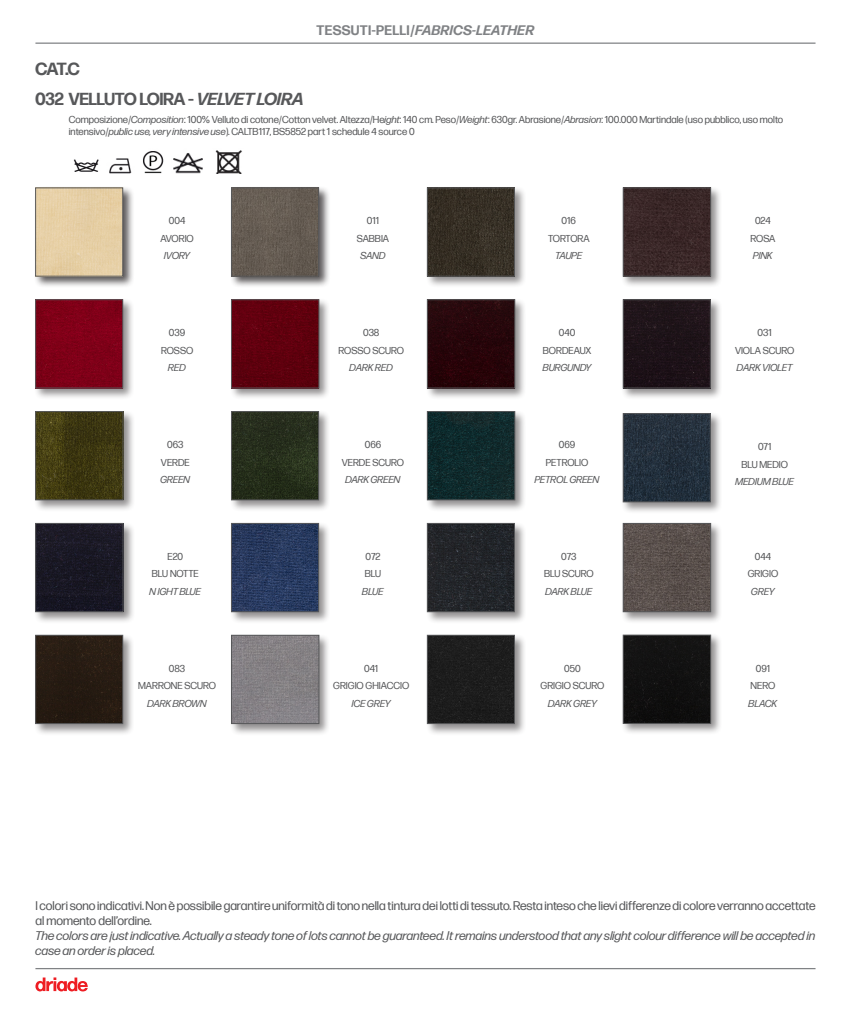
<style>
.page{position:relative;width:851px;height:1028px;background:#fff}
.page>*{position:absolute;margin:0;border:0;box-sizing:border-box;transform-origin:0 0}
.t1{font:700 17.5px "Forma Banner";color:#57585a}
.t2{font:700 17.38px "Forma Banner";color:#57585a}
.t3{font:italic 700 13.75px "Forma FB Deck";letter-spacing:.025em;color:#808285}
.t4{font:12.5px/15px "Forma Deck";color:#57585a}
.t5{font:italic 12.5px/15px "Forma FB Deck";color:#57585a}
.t6{font:10px/12.5px "Forma Deck";color:#57585a}
.t7{font:italic 10px "Forma FB Deck";color:#57585a}
.s1{font-family:"Forma Deck";font-style:normal}
.s2{font-size:17.5px}
.s3{font-family:"Forma FB Deck";font-style:italic}
</style>
<div class="page">
<hr style="left:35px;top:968px;width:780px;height:1px;background:#808285">
<hr style="left:35px;top:43px;width:780px;height:1px;background:#808285">
<svg style="left:35px;top:977px;width:53px;height:14px"></svg>
<div style="left:229px;top:298px;width:102px;height:102px;background:#231f20;opacity:.5"></div>
<img style="left:233px;top:301px;width:84px;height:85px">
<div style="left:231px;top:299px;width:88px;height:89px;border:1px solid #57585a"></div>
<div style="left:425px;top:298px;width:101px;height:102px;background:#231f20;opacity:.5"></div>
<div style="left:429px;top:301px;width:84px;height:85px;background:#27050a"></div>
<div style="left:427px;top:299px;width:88px;height:89px;border:1px solid #57585a"></div>
<div style="left:425px;top:409px;width:101px;height:103px;background:#231f20;opacity:.5"></div>
<img style="left:429px;top:413px;width:84px;height:85px">
<div style="left:427px;top:411px;width:88px;height:89px;border:1px solid #57585a"></div>
<div style="left:621px;top:521px;width:101px;height:102px;background:#231f20;opacity:.5"></div>
<img style="left:625px;top:525px;width:83px;height:85px">
<div style="left:623px;top:523px;width:87px;height:89px;border:1px solid #57585a"></div>
<div style="left:621px;top:633px;width:101px;height:102px;background:#231f20;opacity:.5"></div>
<div style="left:625px;top:637px;width:83px;height:84px;background:#111"></div>
<div style="left:623px;top:635px;width:87px;height:88px;border:1px solid #57585a"></div>
<div style="left:34px;top:409px;width:101px;height:103px;background:#231f20;opacity:.5"></div>
<img style="left:37px;top:413px;width:84px;height:85px">
<div style="left:35px;top:411px;width:88px;height:89px;border:1px solid #57585a"></div>
<div style="left:34px;top:521px;width:101px;height:102px;background:#231f20;opacity:.5"></div>
<img style="left:37px;top:525px;width:84px;height:85px">
<div style="left:35px;top:523px;width:88px;height:89px;border:1px solid #57585a"></div>
<div style="left:621px;top:186px;width:101px;height:102px;background:#231f20;opacity:.5"></div>
<img style="left:625px;top:190px;width:83px;height:84px">
<div style="left:623px;top:188px;width:87px;height:88px;border:1px solid #57585a"></div>
<div style="left:229px;top:633px;width:102px;height:102px;background:#231f20;opacity:.5"></div>
<img style="left:233px;top:637px;width:84px;height:84px">
<div style="left:231px;top:635px;width:88px;height:88px;border:1px solid #57585a"></div>
<div style="left:425px;top:186px;width:101px;height:102px;background:#231f20;opacity:.5"></div>
<img style="left:429px;top:190px;width:83px;height:84px">
<div style="left:427px;top:188px;width:87px;height:88px;border:1px solid #57585a"></div>
<div style="left:34px;top:298px;width:101px;height:102px;background:#231f20;opacity:.5"></div>
<img style="left:37px;top:301px;width:84px;height:85px">
<div style="left:35px;top:299px;width:88px;height:89px;border:1px solid #57585a"></div>
<div style="left:621px;top:298px;width:101px;height:102px;background:#231f20;opacity:.5"></div>
<div style="left:625px;top:301px;width:83px;height:85px;background:#1e1318"></div>
<div style="left:623px;top:299px;width:87px;height:89px;border:1px solid #57585a"></div>
<div style="left:229px;top:521px;width:102px;height:102px;background:#231f20;opacity:.5"></div>
<img style="left:233px;top:525px;width:84px;height:85px">
<div style="left:231px;top:523px;width:88px;height:89px;border:1px solid #57585a"></div>
<div style="left:34px;top:633px;width:101px;height:102px;background:#231f20;opacity:.5"></div>
<div style="left:37px;top:637px;width:84px;height:84px;background:#271c12"></div>
<div style="left:35px;top:635px;width:88px;height:88px;border:1px solid #57585a"></div>
<div style="left:229px;top:409px;width:102px;height:103px;background:#231f20;opacity:.5"></div>
<img style="left:233px;top:413px;width:84px;height:85px">
<div style="left:231px;top:411px;width:88px;height:89px;border:1px solid #57585a"></div>
<div style="left:425px;top:521px;width:101px;height:102px;background:#231f20;opacity:.5"></div>
<img style="left:429px;top:525px;width:83px;height:85px">
<div style="left:427px;top:523px;width:87px;height:89px;border:1px solid #57585a"></div>
<div style="left:425px;top:633px;width:101px;height:102px;background:#231f20;opacity:.5"></div>
<div style="left:429px;top:637px;width:83px;height:84px;background:#1d1d1d"></div>
<div style="left:427px;top:635px;width:87px;height:88px;border:1px solid #57585a"></div>
<div style="left:34px;top:186px;width:101px;height:102px;background:#231f20;opacity:.75"></div>
<img style="left:37px;top:190px;width:84px;height:84px">
<div style="left:35px;top:188px;width:88px;height:88px;border:1px solid #57585a"></div>
<div style="left:229px;top:186px;width:102px;height:102px;background:#231f20;opacity:.75"></div>
<img style="left:233px;top:190px;width:84px;height:84px">
<div style="left:231px;top:188px;width:88px;height:88px;border:1px solid #57585a"></div>
<div style="left:621px;top:411px;width:101px;height:103px;background:#231f20;opacity:.5"></div>
<img style="left:625px;top:415px;width:83px;height:85px">
<div style="left:623px;top:413px;width:87px;height:89px;border:1px solid #57585a"></div>
<img style="left:73px;top:151px;width:130px;height:23px">
<img style="left:215px;top:150px;width:27px;height:24px">
<p class="t1" style="left:35px;top:57px;width:46px">CAT.C</p>
<p class="t3" style="left:316px;top:22px;width:219px"><span class="s1">TESSUTI-PELLI/</span>FABRICS-LEATHER</p>
<p class="t2" style="left:35px;top:88px;width:270px"><span class="s2">032</span> VELLUTO LOIRA - <span class="s3">VELVET LOIRA</span></p>
<p class="t6" style="left:69px;top:112px;width:715px">Composizione/<span class="s3">Composition</span>: 100% Velluto di cotone/Cotton velvet. Altezza/He<span class="s3">ight</span>: 140 cm. Peso/<span class="s3">Weight</span>: 630gr. Abrasione/<span class="s3">Abrasion</span>: 100.000 Martindale (uso pubblico, uso molto intensivo/<span class="s3">public use, very intensive use</span>). CALTB117, BS5852 part 1 schedule 4 source 0</p>
<p class="t6" style="left:169px;top:214px;width:18px">004</p>
<p class="t6" style="left:160px;top:232px;width:35px">AVORIO</p>
<p class="t7" style="left:164px;top:250px;width:27px">IVORY</p>
<p class="t6" style="left:169px;top:326px;width:18px">039</p>
<p class="t6" style="left:161px;top:344px;width:34px">ROSSO</p>
<p class="t7" style="left:168px;top:362px;width:19px">RED</p>
<p class="t6" style="left:167px;top:438px;width:18px">063</p>
<p class="t6" style="left:161px;top:455px;width:30px">VERDE</p>
<p class="t7" style="left:160px;top:473px;width:31px">GREEN</p>
<p class="t6" style="left:167px;top:550px;width:17px">E20</p>
<p class="t6" style="left:152px;top:567px;width:48px">BLU NOTTE</p>
<p class="t7" style="left:149px;top:585px;width:53px">N IGHT BLUE</p>
<p class="t6" style="left:169px;top:662px;width:18px">083</p>
<p class="t6" style="left:138px;top:679px;width:79px">MARRONE SCURO</p>
<p class="t7" style="left:147px;top:697px;width:61px">DARK BROWN</p>
<p class="t6" style="left:367px;top:214px;width:14px">011</p>
<p class="t6" style="left:357px;top:232px;width:34px">SABBIA</p>
<p class="t7" style="left:360px;top:250px;width:27px">SAND</p>
<p class="t6" style="left:363px;top:326px;width:18px">038</p>
<p class="t6" style="left:338px;top:344px;width:67px">ROSSO SCURO</p>
<p class="t7" style="left:349px;top:362px;width:45px">DARK RED</p>
<p class="t6" style="left:365px;top:438px;width:18px">066</p>
<p class="t6" style="left:342px;top:455px;width:64px">VERDE SCURO</p>
<p class="t7" style="left:345px;top:473px;width:57px">DARK GREEN</p>
<p class="t6" style="left:365px;top:550px;width:17px">072</p>
<p class="t6" style="left:365px;top:567px;width:18px">BLU</p>
<p class="t7" style="left:362px;top:585px;width:23px">BLUE</p>
<p class="t6" style="left:364px;top:662px;width:16px">041</p>
<p class="t6" style="left:333px;top:679px;width:77px">GRIGIO GHIACCIO</p>
<p class="t7" style="left:352px;top:697px;width:40px">ICE GREY</p>
<p class="t6" style="left:561px;top:214px;width:16px">016</p>
<p class="t6" style="left:548px;top:232px;width:43px">TORTORA</p>
<p class="t7" style="left:555px;top:250px;width:28px">TAUPE</p>
<p class="t6" style="left:558px;top:326px;width:18px">040</p>
<p class="t6" style="left:543px;top:344px;width:50px">BORDEAUX</p>
<p class="t7" style="left:543px;top:362px;width:50px">BURGUNDY</p>
<p class="t6" style="left:558px;top:438px;width:18px">069</p>
<p class="t6" style="left:545px;top:455px;width:44px">PETROLIO</p>
<p class="t7" style="left:534px;top:473px;width:66px">PETROL GREEN</p>
<p class="t6" style="left:561px;top:550px;width:17px">073</p>
<p class="t6" style="left:544px;top:567px;width:51px">BLU SCURO</p>
<p class="t7" style="left:545px;top:585px;width:48px">DARK BLUE</p>
<p class="t6" style="left:564px;top:662px;width:18px">050</p>
<p class="t6" style="left:540px;top:679px;width:65px">GRIGIO SCURO</p>
<p class="t7" style="left:548px;top:697px;width:50px">DARK GREY</p>
<p class="t6" style="left:755px;top:214px;width:17px">024</p>
<p class="t6" style="left:750px;top:232px;width:26px">ROSA</p>
<p class="t7" style="left:753px;top:250px;width:21px">PINK</p>
<p class="t6" style="left:757px;top:326px;width:16px">031</p>
<p class="t6" style="left:734px;top:344px;width:61px">VIOLA SCURO</p>
<p class="t7" style="left:736px;top:362px;width:57px">DARK VIOLET</p>
<p class="t6" style="left:757px;top:440px;width:15px">071</p>
<p class="t6" style="left:741px;top:457px;width:48px">BLU MEDIO</p>
<p class="t7" style="left:735px;top:475px;width:60px">MEDIUM BLUE</p>
<p class="t6" style="left:754px;top:550px;width:18px">044</p>
<p class="t6" style="left:747px;top:567px;width:32px">GRIGIO</p>
<p class="t7" style="left:751px;top:585px;width:25px">GREY</p>
<p class="t6" style="left:755px;top:661px;width:16px">091</p>
<p class="t6" style="left:750px;top:679px;width:26px">NERO</p>
<p class="t7" style="left:748px;top:697px;width:30px">BLACK</p>
<p class="t4" style="left:35px;top:897px;width:781px">I colori sono indicativi. Non è possibile garantire uniformità di tono nella tintura dei lotti di tessuto. Resta inteso che lievi differenze di colore verranno accettate al momento dell’ordine.</p>
<p class="t5" style="left:35px;top:927px;width:781px">The colors are just indicative. Actually a steady tone of lots cannot be guaranteed. It remains understood that any slight colour difference will be accepted in case an order is placed.</p>
</div>
